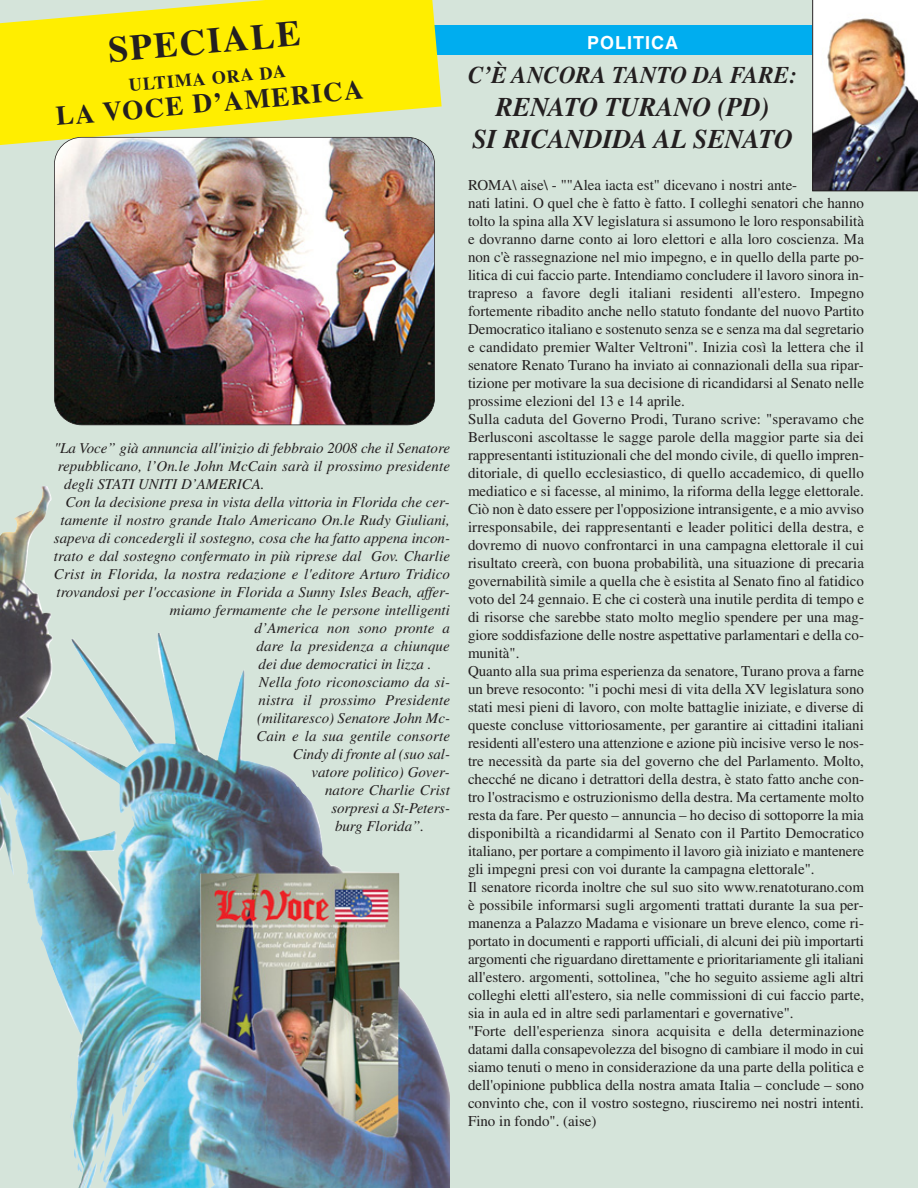
<style>
.page{position:relative;width:918px;height:1188px;background:#fff}
.page>*{position:absolute;margin:0;border:0;box-sizing:border-box;transform-origin:0 0}
.t1{font:700 36px "Times";color:#231f20}
.t2{font:italic 700 27px/32.4px "Times";color:#231f20;text-align:center;scale:.96 1}
.t3{font:700 27px "Times";color:#231f20}
.t4{font:italic 700 24px "Times";color:#231f20;scale:.96 1}
.t5{font:700 18px "Times";color:#231f20}
.t6{font:700 18px "Helvetica";letter-spacing:.055em;color:#fff}
.t7{font:15px/18px "Times";color:#231f20}
.t8{font:italic 15px "Times";color:#231f20}
</style>
<div class="page">
<img style="left:0;top:0;width:918px;height:1188px">
<p class="t1" style="left:107px;top:37px;width:194px;rotate:-5deg">SPECIALE</p>
<p class="t5" style="left:128px;top:79px;width:159px;rotate:-5deg">ULTIMA ORA DA</p>
<p class="t3" style="left:55px;top:107px;width:310px;rotate:-5deg">LA VOCE D’AMERICA</p>
<p class="t8" style="left:54px;top:442px;width:398px">"La Voce” già annuncia all'inizio di febbraio 2008 che il Senatore</p>
<p class="t8" style="left:58px;top:460px;width:394px">repubblicano, l’On.le John McCain sarà il prossimo presidente</p>
<p class="t8" style="left:64px;top:478px;width:202px">degli STATI UNITI D’AMERICA.</p>
<p class="t8" style="left:66px;top:496px;width:386px">Con la decisione presa in vista della vittoria in Florida che cer-</p>
<p class="t8" style="left:61px;top:514px;width:391px">tamente il nostro grande Italo Americano On.le Rudy Giuliani,</p>
<p class="t8" style="left:54px;top:532px;width:398px">sapeva di concedergli il sostegno, cosa che ha fatto appena incon-</p>
<p class="t8" style="left:54px;top:550px;width:398px">trato e dal sostegno confermato in più riprese dal Gov. Charlie</p>
<p class="t8" style="left:54px;top:568px;width:398px">Crist in Florida, la nostra redazione e l'editore Arturo Tridico</p>
<p class="t8" style="left:57px;top:586px;width:395px">trovandosi per l'occasione in Florida a Sunny Isles Beach, affer-</p>
<p class="t8" style="left:170px;top:604px;width:282px">miamo fermamente che le persone intelligenti</p>
<p class="t8" style="left:255px;top:622px;width:197px">d’America non sono pronte a</p>
<p class="t8" style="left:257px;top:640px;width:195px">dare la presidenza a chiunque</p>
<p class="t8" style="left:259px;top:658px;width:174px">dei due democratici in lizza .</p>
<p class="t8" style="left:259px;top:676px;width:193px">Nella foto riconosciamo da si -</p>
<p class="t8" style="left:258px;top:694px;width:193px">nistra il prossimo Presidente</p>
<p class="t8" style="left:257px;top:712px;width:194px">(militaresco) Senatore John Mc-</p>
<p class="t8" style="left:256px;top:730px;width:195px">Cain e la sua gentile consorte</p>
<p class="t8" style="left:293px;top:748px;width:159px">Cindy di fronte al (suo sal-</p>
<p class="t8" style="left:311px;top:766px;width:140px">vatore politico) Gover-</p>
<p class="t8" style="left:325px;top:784px;width:126px">natore Charlie Crist</p>
<p class="t8" style="left:332px;top:802px;width:120px">sorpresi a St-Peters-</p>
<p class="t8" style="left:335px;top:820px;width:91px">burg Florida”.</p>
<p class="t6" style="left:587px;top:36px;width:92px">POLITICA</p>
<p class="t4" style="left:468px;top:67px;width:344px">C’È ANCORA TANTO DA FARE:</p>
<p class="t2" style="left:472px;top:93px;width:335px">RENATO TURANO (PD)<br>SI RICANDIDA AL SENATO</p>
<p class="t7" style="left:468px;top:178px;width:398px">ROMA\ aise\ - ""Alea iacta est" dicevano i nostri ante-<br>nati latini. O quel che è fatto è fatto. I colleghi senatori che hanno tolto la spina alla XV legislatura si assumono le loro responsabi lità e dovranno darne conto ai loro elettori e alla loro coscienza. Ma non c'è rassegnazione nel mio impegno, e in quello della parte po&shy;litica di cui faccio parte. Intendiamo concludere il lavoro sinora in&shy;trapreso a favore degli italiani residenti all'estero. Impegno fortemente ribadito anche nello statuto fondante del nuovo Partito Democratico italiano e sostenuto senza se e senza ma dal segretario e candidato premier Walter Veltroni". Inizia così la lettera che il senatore Renato Turano ha inviato ai connazionali della sua ripar&shy;tizione per motivare la sua decisione di ricandidarsi al Senato nelle prossime elezioni del 13 e 14 aprile.<br>Sulla caduta del Governo Prodi, Turano scrive: "speravamo che Berlusconi ascoltasse le sagge parole della maggior parte sia dei rappresentanti istituzionali che del mondo civile, di quello impren&shy;ditoriale, di quello ecclesiastico, di quello accademico, di quello mediatico e si facesse, al minimo, la riforma della legge elettorale.<br>Ciò non è dato essere per l'opposizione intransigente, e a mio avviso irresponsabile, dei rappresentanti e leader politici della destra, e dovremo di nuovo confrontarci in una campagna elettorale il cui risultato creerà, con buona probabilità, una situazione di precaria governabilità simile a quella che è esistita al Senato fino al fatidico voto del 24 gennaio. E che ci costerà una inutile perdita di tempo e di risorse che sarebbe stato molto meglio spendere per una mag&shy;giore soddisfazione delle nostre aspettative parlamentari e della co&shy;munità".<br>Quanto alla sua prima esperienza da senatore, Turano prova a farne un breve resoconto: "i pochi mesi di vita della XV legislatura sono stati mesi pieni di lavoro, con molte battaglie iniziate, e diverse di queste concluse vittoriosamente, per garantire ai cittadini italiani residenti all'estero una attenzione e azione più incisive verso le nos&shy;tre necessità da parte sia del governo che del Parlamento. Molto, checché ne dicano i detrattori della destra, è stato fatto anche con&shy;tro l'ostracismo e ostruzionismo della destra. Ma certamente molto resta da fare. Per questo – annuncia – ho deciso di sottoporre la mia disponibiltà a ricandidarmi al Senato con il Partito Democratico italiano, per portare a compimento il lavoro già iniziato e mantenere gli impegni presi con voi durante la campagna elettorale".<br>Il senatore ricorda inoltre che sul suo sito www.renatoturano.com è possibile informarsi sugli argomenti trattati durante la sua per&shy;manenza a Palazzo Madama e visionare un breve elenco, come ri&shy;portato in documenti e rapporti ufficiali, di alcuni dei più importarti argomenti che riguardano direttamente e prioritariamente gli italiani all'estero. argomenti, sottolinea, "che ho seguito assieme agli altri colleghi eletti all'estero, sia nelle commissioni di cui faccio parte, sia in aula ed in altre sedi parlamentari e governative".<br>"Forte dell'esperienza sinora acquisita e della determinazione datami dalla consapevolezza del bisogno di cambiare il modo in cui siamo tenuti o meno in considerazione da una parte della politica e dell'opinione pubblica della nostra amata Italia – conclude – sono convinto che, con il vostro sostegno, riusciremo nei nostri intenti.<br>Fino in fondo". (aise)</p>
</div>
